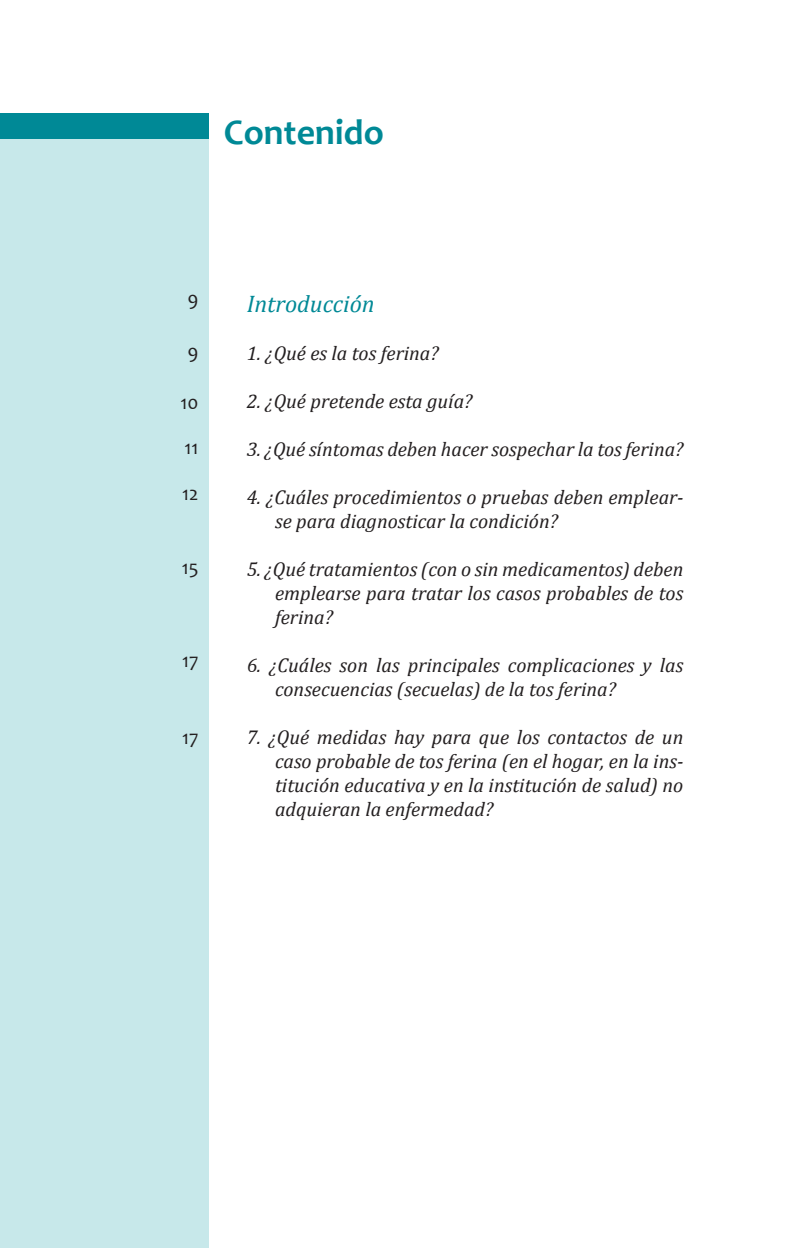
<style>
.page{position:relative;width:794px;height:1248px;background:#fff}
.page>*{position:absolute;margin:0;border:0;box-sizing:border-box;transform-origin:0 0}
.titulo_0{font:700 36px "Candara";color:#008996}
.Titulo_4{font:italic 24px "Cambria";color:#008996}
.Titulo_4-2{font:italic 20px/24px "Cambria";color:#231f20}
.t1{font:20px "Candara";color:#231f20}
</style>
<div class="page">
<div style="left:0;top:113px;width:208px;height:26px;background:#008996"></div>
<div style="left:0;top:139px;width:208px;height:1108px;background:#c7e8ea"></div>
<p class="titulo_0" style="left:224px;top:110px;width:161px">Contenido</p>
<p class="t1" style="left:187px;top:286px;width:12px">9</p>
<p class="t1" style="left:187px;top:339px;width:12px">9</p>
<p class="t1" style="left:180px;top:390px;width:19px">10</p>
<p class="t1" style="left:184px;top:435px;width:15px">11</p>
<p class="t1" style="left:182px;top:481px;width:18px">12</p>
<p class="t1" style="left:182px;top:555px;width:18px">15</p>
<p class="t1" style="left:182px;top:648px;width:18px">17</p>
<p class="t1" style="left:182px;top:725px;width:18px">17</p>
<p class="Titulo_4" style="left:247px;top:287px;width:129px">Introducción</p>
<p class="Titulo_4-2" style="left:247px;top:340px;width:193px">1. ¿Qué es la tos ferina?</p>
<p class="Titulo_4-2" style="left:247px;top:388px;width:227px">2. ¿Qué pretende esta guía?</p>
<p class="Titulo_4-2" style="left:247px;top:436px;width:438px">3. ¿Qué síntomas deben hacer sospechar la tos ferina?</p>
<p class="Titulo_4-2" style="left:275px;top:484px;width:410px;text-indent:-28px">4. ¿Cuáles procedimientos o pruebas deben emplear&shy;se para diagnosticar la condición?</p>
<p class="Titulo_4-2" style="left:275px;top:556px;width:410px;text-align:justify;text-indent:-28px">5. ¿Qué tratamientos (con o sin medicamentos) deben emplearse para tratar los casos probables de tos ferina?</p>
<p class="Titulo_4-2" style="left:275px;top:652px;width:410px;text-indent:-28px">6. ¿Cuáles son las principales complicaciones y las consecuencias (secuelas) de la tos ferina?</p>
<p class="Titulo_4-2" style="left:275px;top:724px;width:410px;text-align:justify;text-indent:-28px">7. ¿Qué medidas hay para que los contactos de un caso probable de tos ferina (en el hogar, en la ins&shy;titución educativa y en la institución de salud) no adquieran la enfermedad?</p>
</div>
